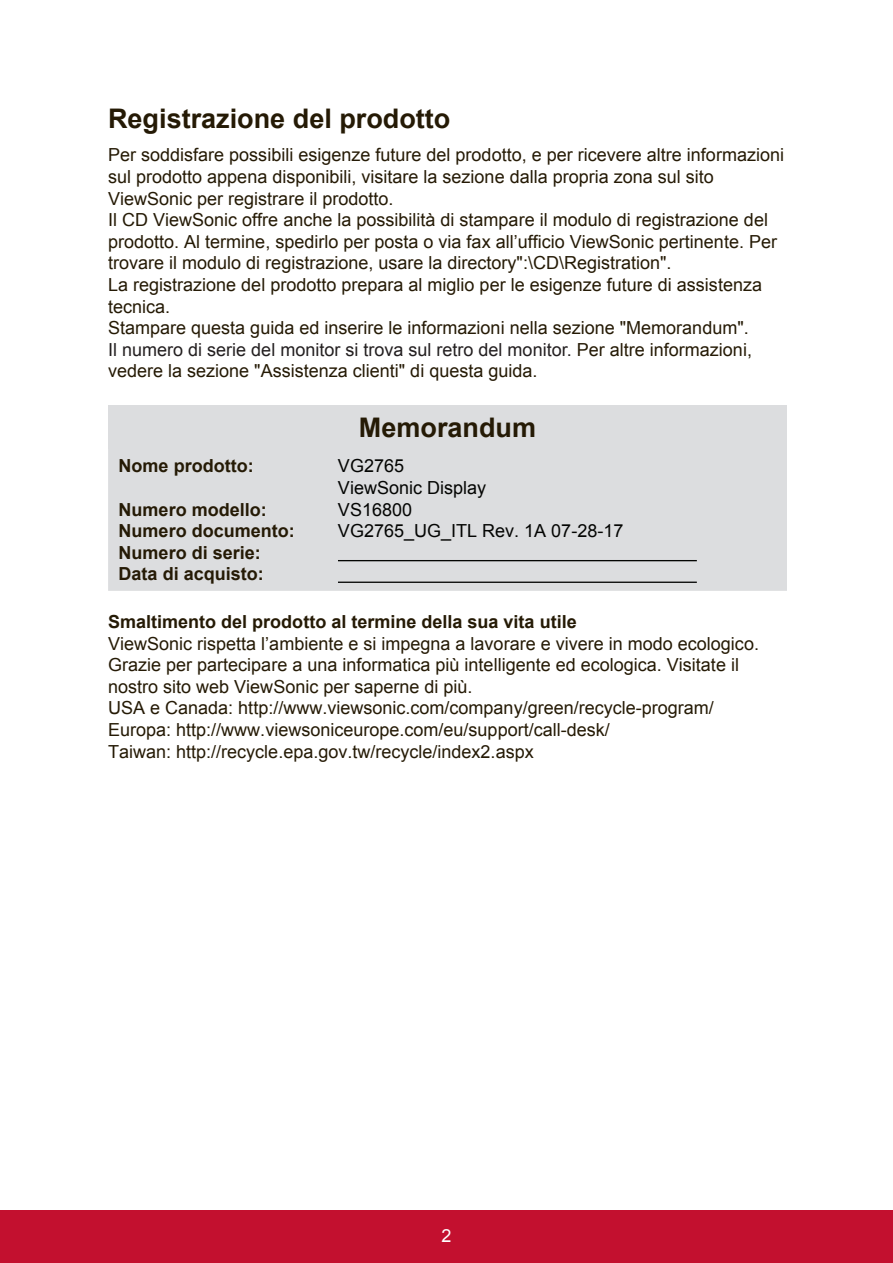
<style>
.page{position:relative;width:893px;height:1263px;background:#fff}
.page>*{position:absolute;margin:0;border:0;box-sizing:border-box;transform-origin:0 0}
.t1{font:700 27px "Arial";color:#251a05}
.t2{font:18px/21.6px "Arial";color:#251a05}
.t3{font:700 18px/21.6px "Arial";color:#251a05}
.t4{font:18px/21.6px "Arial";color:#040503}
.t5{font:18px "Arial";color:#fff}
.s1{color:#231f20}
</style>
<div class="page">
<div style="left:0;top:1210px;width:892px;height:53px;background:#c3102f"></div>
<div style="left:108px;top:405px;width:678px;height:44px;background:#dcdddf"></div>
<div style="left:108px;top:449px;width:678px;height:142px;background:#dcdddf"></div>
<hr style="left:338px;top:560px;width:358px;height:1px;background:#040503">
<hr style="left:338px;top:581px;width:358px;height:2px;background:#040503">
<h1 class="t1" style="left:108px;top:100px;width:344px">Registrazione del prodotto</h1>
<p class="t2" style="left:108px;top:144px;width:677px">Per soddisfare possibili esigenze future del prodotto, e per ricevere altre informazioni sul prodotto appena disponibili, visitare la sezione dalla propria zona sul sito ViewSonic per registrare il prodotto.<br>Il CD ViewSonic offre anche la possibilità di stampare il modulo di registrazione del prodotto. Al termine, spedirlo per posta o via fax all’ufficio ViewSonic pertinente. Per trovare il modulo di registrazione, usare la directory":\CD\Registration".<br>La registrazione del prodotto prepara al miglio per le esigenze future di assistenza tecnica.<br>Stampare questa guida ed inserire le informazioni nella sezione "Memorandum".<br><span class="s1">Il numero di serie del monitor si trova sul retro del monitor.</span> Per altre informazioni, vedere la sezione "Assistenza clienti" di questa guida.</p>
<h1 class="t1" style="left:359px;top:409px;width:179px">Memorandum</h1>
<p class="t3" style="left:118px;top:456px;width:136px">Nome prodotto:</p>
<p class="t3" style="left:118px;top:499px;width:178px">Numero modello:<br>Numero documento:<br>Numero di serie:<br>Data di acquisto:</p>
<p class="t4" style="left:338px;top:455px;width:287px">VG2765<br>ViewSonic Display<br>VS16800<br>VG2765_UG_ITL Rev. 1A 07-28-17</p>
<p class="t3" style="left:108px;top:611px;width:470px">Smaltimento del prodotto al termine della sua vita utile</p>
<p class="t2" style="left:108px;top:632px;width:652px">ViewSonic rispetta l’ambiente e si impegna a lavorare e vivere in modo ecologico.<br>Grazie per partecipare a una informatica più intelligente ed ecologica. Visitate il nostro sito web ViewSonic per saperne di più.<br>USA e Canada: http://www.viewsonic.com/company/green/recycle-program/ Europa: http://www.viewsoniceurope.com/eu/support/call-desk/<br>Taiwan: http://recycle.epa.gov.tw/recycle/index2.aspx</p>
<p class="t5" style="left:441px;top:1223px;width:12px">2</p>
</div>
